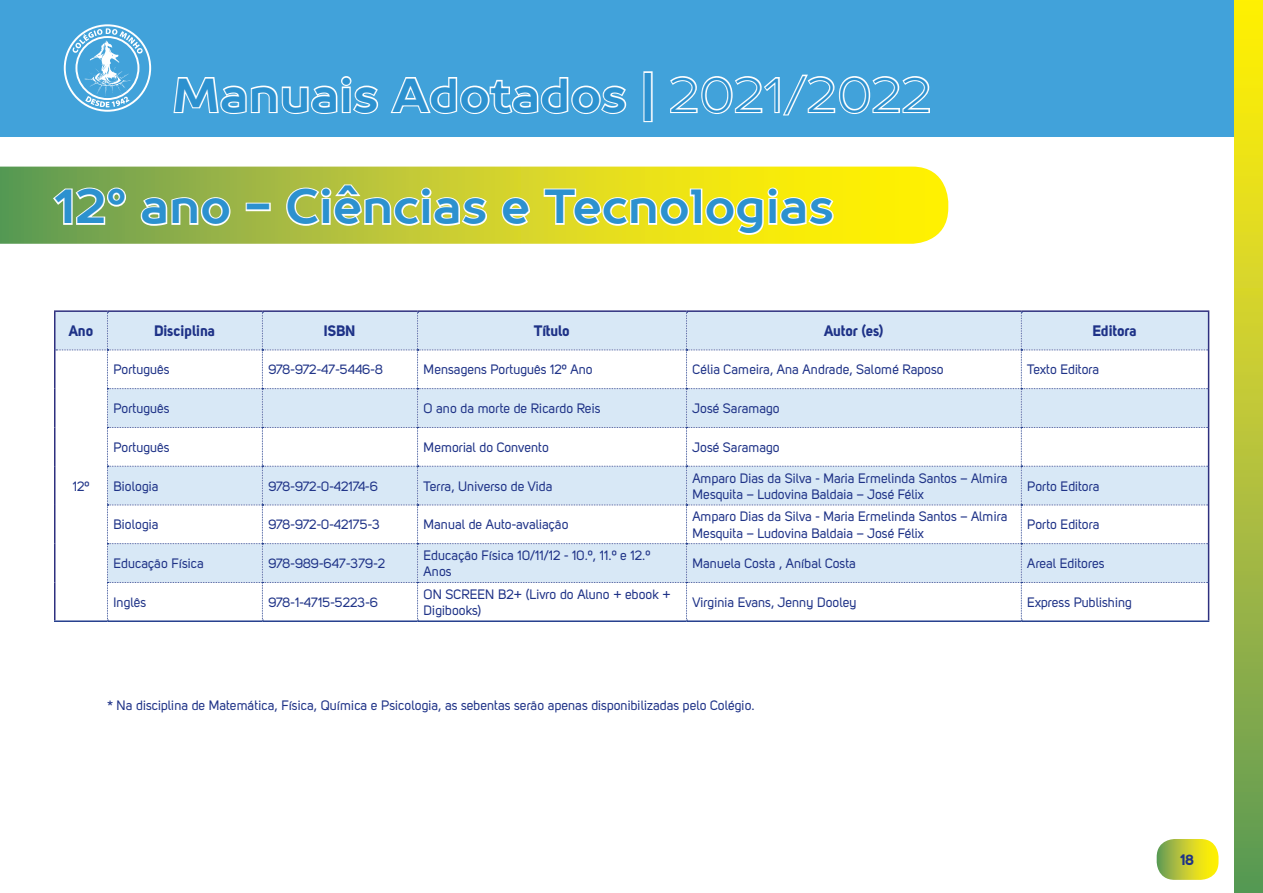
<style>
.page{position:relative;width:1263px;height:893px;background:#fff}
.page>*{position:absolute;margin:0;border:0;box-sizing:border-box;transform-origin:0 0}
.Paragraph_Style_1{font:700 47.85px "TT Prosto Sans";color:#2c91cf}
.t1{font:700 47.55px "TT Prosto Sans";color:#2c91cf}
.tabela_cabecalho{font:15px "Uni Sans Bold";color:#1e3287}
.tabela_texto{font:13.5px/16.2px "Uni Sans Regular";color:#1e3287}
.tabela_texto-2{font:13.5px "Uni Sans Regular";letter-spacing:-.03em;color:#1e3287}
.s1{font-weight:300}
</style>
<div class="page">
<svg style="left:1157px;top:839px;width:61px;height:41px;background:#c4cc2e"></svg>
<div style="left:0;top:0;width:1263px;height:136px;background:#41a2da"></div>
<svg style="left:64px;top:24px;width:87px;height:88px"></svg>
<svg style="left:173px;top:76px;width:206px;height:38px"></svg>
<svg style="left:390px;top:77px;width:237px;height:37px"></svg>
<div style="left:643px;top:71px;width:10px;height:51px;border:3px solid #fff"></div>
<svg style="left:670px;top:74px;width:260px;height:42px"></svg>
<div style="left:1235px;top:0;width:28px;height:893px;background:linear-gradient(to bottom,#fff20b,#5e975e)"></div>
<hr style="left:54px;top:310px;width:53px;height:2px;background:#2e307f">
<hr style="left:54px;top:312px;width:2px;height:38px;background:#2e307f">
<hr style="left:107px;top:310px;width:155px;height:2px;background:#2e307f">
<hr style="left:262px;top:310px;width:156px;height:2px;background:#2e307f">
<hr style="left:418px;top:310px;width:268px;height:2px;background:#2e307f">
<hr style="left:686px;top:310px;width:335px;height:2px;background:#2e307f">
<hr style="left:1021px;top:310px;width:188px;height:2px;background:#2e307f">
<hr style="left:1208px;top:312px;width:1px;height:38px;background:#2e307f">
<hr style="left:1208px;top:350px;width:1px;height:39px;background:#2e307f">
<hr style="left:1208px;top:389px;width:1px;height:38px;background:#2e307f">
<hr style="left:1208px;top:427px;width:1px;height:39px;background:#2e307f">
<hr style="left:1208px;top:466px;width:1px;height:39px;background:#2e307f">
<hr style="left:1208px;top:505px;width:1px;height:39px;background:#2e307f">
<hr style="left:1208px;top:544px;width:1px;height:38px;background:#2e307f">
<hr style="left:1208px;top:582px;width:1px;height:38px;background:#2e307f">
<hr style="left:107px;top:620px;width:155px;height:2px;background:#253f8e">
<hr style="left:262px;top:620px;width:156px;height:2px;background:#253f8e">
<hr style="left:418px;top:620px;width:268px;height:2px;background:#253f8e">
<hr style="left:686px;top:620px;width:335px;height:2px;background:#253f8e">
<hr style="left:1021px;top:620px;width:188px;height:2px;background:#253f8e">
<hr style="left:54px;top:350px;width:2px;height:39px;background:#2e307f">
<hr style="left:54px;top:389px;width:2px;height:38px;background:#2e307f">
<hr style="left:54px;top:427px;width:2px;height:39px;background:#2e307f">
<hr style="left:54px;top:466px;width:2px;height:39px;background:#2e307f">
<hr style="left:54px;top:505px;width:2px;height:39px;background:#2e307f">
<hr style="left:54px;top:544px;width:2px;height:38px;background:#2e307f">
<hr style="left:54px;top:582px;width:2px;height:38px;background:#2e307f">
<hr style="left:54px;top:620px;width:53px;height:2px;background:#253f8e">
<svg style="left:56px;top:312px;width:1152px;height:309px"></svg>
<svg style="left:0;top:167px;width:948px;height:77px;background:#beca30"></svg>
<svg style="left:51px;top:186px;width:76px;height:40px"></svg>
<svg style="left:139px;top:196px;width:93px;height:31px"></svg>
<div style="left:246px;top:203px;width:25px;height:8px;border:3px solid #fff"></div>
<svg style="left:285px;top:182px;width:203px;height:45px"></svg>
<svg style="left:500px;top:196px;width:32px;height:31px"></svg>
<svg style="left:542px;top:186px;width:293px;height:50px"></svg>
<h2 class="t1" style="left:172px;top:64px;width:761px">Manuais Adotados | <span class="s1">2021/2022</span></h2>
<p class="Paragraph_Style_1" style="left:54px;top:175px;width:781px">12º ano - Ciências e Tecnologias</p>
<p class="tabela_cabecalho" style="left:69px;top:322px;width:26px">Ano</p>
<p class="tabela_cabecalho" style="left:154px;top:322px;width:62px">Disciplina</p>
<p class="tabela_cabecalho" style="left:324px;top:322px;width:33px">ISBN</p>
<p class="tabela_cabecalho" style="left:534px;top:322px;width:37px">Título</p>
<p class="tabela_cabecalho" style="left:824px;top:322px;width:61px">Autor (es)</p>
<p class="tabela_cabecalho" style="left:1093px;top:322px;width:46px">Editora</p>
<p class="tabela_texto" style="left:73px;top:478px;width:18px">12º</p>
<p class="tabela_texto" style="left:113px;top:361px;width:58px">Português</p>
<p class="tabela_texto" style="left:268px;top:361px;width:116px">978-972-47-5446-8</p>
<p class="tabela_texto" style="left:424px;top:361px;width:171px">Mensagens Português 12º Ano</p>
<p class="tabela_texto" style="left:692px;top:361px;width:253px">Célia Cameira, Ana Andrade, Salomé Raposo</p>
<p class="tabela_texto" style="left:1027px;top:361px;width:74px">Texto Editora</p>
<p class="tabela_texto" style="left:113px;top:400px;width:58px">Português</p>
<p class="tabela_texto" style="left:424px;top:400px;width:179px">O ano da morte de Ricardo Reis</p>
<p class="tabela_texto" style="left:692px;top:400px;width:89px">José Saramago</p>
<p class="tabela_texto" style="left:113px;top:439px;width:58px">Português</p>
<p class="tabela_texto" style="left:424px;top:439px;width:127px">Memorial do Convento</p>
<p class="tabela_texto" style="left:692px;top:439px;width:89px">José Saramago</p>
<p class="tabela_texto" style="left:113px;top:478px;width:47px">Biologia</p>
<p class="tabela_texto-2" style="left:268px;top:478px;width:111px">978-972-0-42174-6</p>
<p class="tabela_texto" style="left:424px;top:478px;width:131px">Terra, Universo de Vida</p>
<p class="tabela_texto" style="left:692px;top:470px;width:316px">Amparo Dias da Silva - Maria Ermelinda Santos – Almira<br>Mesquita – Ludovina Baldaia – José Félix</p>
<p class="tabela_texto" style="left:1027px;top:478px;width:74px">Porto Editora</p>
<p class="tabela_texto" style="left:113px;top:516px;width:47px">Biologia</p>
<p class="tabela_texto" style="left:268px;top:516px;width:113px">978-972-0-42175-3</p>
<p class="tabela_texto" style="left:424px;top:516px;width:147px">Manual de Auto-avaliação</p>
<p class="tabela_texto" style="left:692px;top:508px;width:316px">Amparo Dias da Silva - Maria Ermelinda Santos – Almira<br>Mesquita – Ludovina Baldaia – José Félix</p>
<p class="tabela_texto" style="left:1027px;top:516px;width:74px">Porto Editora</p>
<p class="tabela_texto" style="left:113px;top:555px;width:92px">Educação Física</p>
<p class="tabela_texto" style="left:268px;top:555px;width:119px">978-989-647-379-2</p>
<p class="tabela_texto" style="left:424px;top:547px;width:228px">Educação Física 10/11/12 - 10.º, 11.º e 12.º<br>Anos</p>
<p class="tabela_texto" style="left:692px;top:555px;width:165px">Manuela Costa , Aníbal Costa</p>
<p class="tabela_texto" style="left:1027px;top:555px;width:79px">Areal Editores</p>
<p class="tabela_texto" style="left:113px;top:594px;width:34px">Inglês</p>
<p class="tabela_texto" style="left:268px;top:594px;width:111px">978-1-4715-5223-6</p>
<p class="tabela_texto" style="left:424px;top:586px;width:249px">ON SCREEN B2+ (Livro do Aluno + ebook +<br>Digibooks)</p>
<p class="tabela_texto" style="left:692px;top:594px;width:166px">Virginia Evans, Jenny Dooley</p>
<p class="tabela_texto" style="left:1027px;top:594px;width:106px">Express Publishing</p>
<p class="tabela_texto" style="left:107px;top:697px;width:649px">* Na disciplina de Matemática, Física, Química e Psicologia, as sebentas serão apenas disponibilizadas pelo Colégio.</p>
<p class="tabela_cabecalho" style="left:1181px;top:850px;width:15px">18</p>
</div>
